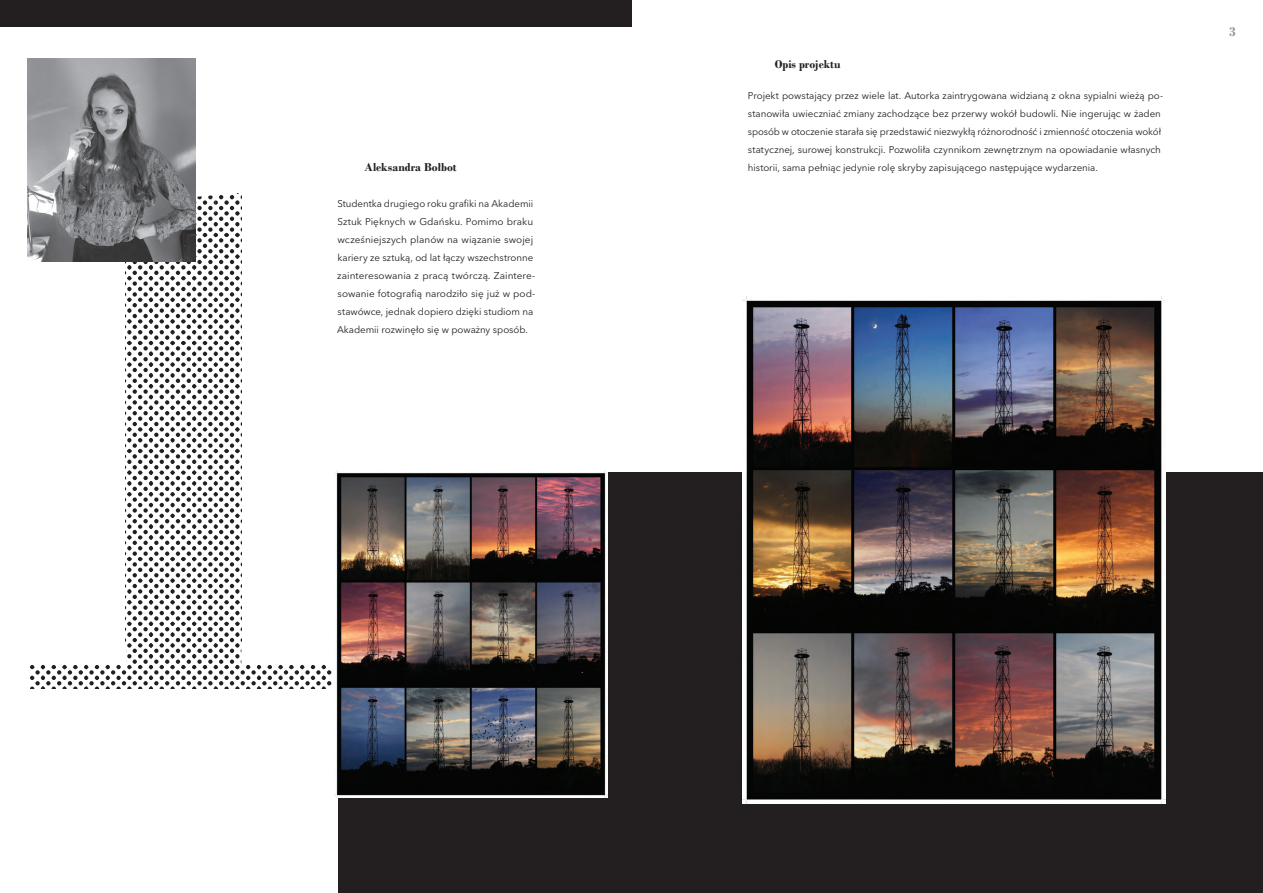
<style>
.page{position:relative;width:1263px;height:893px;background:#fff}
.page>*{position:absolute;margin:0;border:0;box-sizing:border-box;transform-origin:0 0}
.t1{font:700 13.5px "Bodoni";color:#939598}
.t2{font:700 12px "Bodoni";color:#231f20}
.t3{font:9.75px/18px "Avenir Next LT Pro";letter-spacing:-.005em;color:#231f20}
</style>
<div class="page">
<svg style="left:0;top:0;width:631px;height:893px"></svg>
<img style="left:631px;top:0;width:632px;height:893px">
<p class="t2" style="left:364px;top:160px;width:94px">Aleksandra Bołbot</p>
<p class="t3" style="left:337px;top:195px;width:200px">Studentka drugiego roku grafiki na Akademii Sztuk Pięknych w Gdańsku. Pomimo braku wcześniejszych planów na wiązanie swojej kariery ze sztuką, od lat łączy wszechstronne zainteresowania z pracą twórczą. Zaintere&shy;sowanie fotografią narodziło się już w pod&shy;stawówce, jednak dopiero dzięki studiom na Akademii rozwinęło się w poważny sposób.</p>
<p class="t2" style="left:775px;top:57px;width:67px">Opis projektu</p>
<p class="t3" style="left:748px;top:87px;width:417px">Projekt powstający przez wiele lat. Autorka zaintrygowana widzianą z okna sypialni wieżą po&shy;stanowiła uwieczniać zmiany zachodzące bez przerwy wokół budowli. Nie ingerując w żaden sposób w otoczenie starała się przedstawić niezwykłą różnorodność i zmienność otoczenia wokół statycznej, surowej konstrukcji. Pozwoliła czynnikom zewnętrznym na opowiadanie własnych historii, sama pełniąc jedynie rolę skryby zapisującego następujące wydarzenia.</p>
<p class="t1" style="left:1229px;top:24px;width:8px">3</p>
</div>
